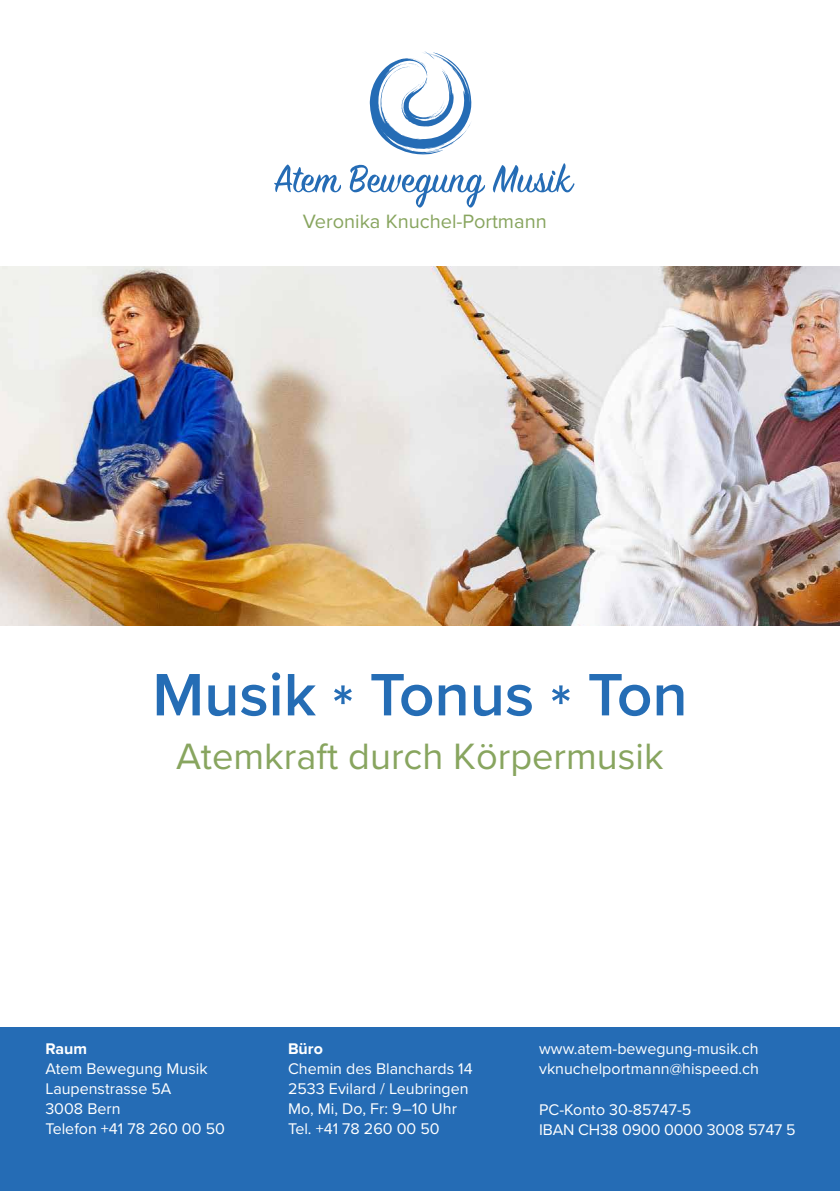
<style>
.page{position:relative;width:840px;height:1191px;background:#fff}
.page>*{position:absolute;margin:0;border:0;box-sizing:border-box;transform-origin:0 0}
.t1{font:600 62px "Proxima Nova";color:#256db5}
.t2{font:38px "Proxima Nova";color:#88a55f}
.t3{font:20px "Proxima Nova";color:#88a55f}
.t4{font:16px/20px "Proxima Nova";color:#fff}
.t5{font:700 16px "Proxima Nova";color:#fff}
</style>
<div class="page">
<svg style="left:369px;top:51px;width:103px;height:104px"></svg>
<svg style="left:274px;top:164px;width:67px;height:29px"></svg>
<svg style="left:349px;top:164px;width:136px;height:44px"></svg>
<svg style="left:492px;top:163px;width:82px;height:30px"></svg>
<div style="left:0;top:1028px;width:839px;height:163px;background:#256cb5"></div>
<img style="left:0;top:266px;width:839px;height:359px">
<p class="t3" style="left:303px;top:207px;width:245px">Veronika Knuchel-Portmann</p>
<h1 class="t1" style="left:152px;top:648px;width:536px">Musik * Tonus * Ton</h1>
<h2 class="t2" style="left:176px;top:728px;width:488px">Atemkraft durch Körpermusik</h2>
<p class="t5" style="left:45px;top:1037px;width:43px">Raum</p>
<p class="t4" style="left:45px;top:1058px;width:181px">Atem Bewegung Musik<br>Laupenstrasse 5A<br>3008 Bern<br>Telefon +41 78 260 00 50</p>
<p class="t5" style="left:288px;top:1037px;width:36px">Büro</p>
<p class="t4" style="left:288px;top:1058px;width:186px">Chemin des Blanchards 14<br>2533 Evilard / Leubringen<br>Mo, Mi, Do, Fr: 9– 10 Uhr<br>Tel. +41 78 260 00 50</p>
<p class="t4" style="left:539px;top:1038px;width:221px">www.atem-bewegung-musik.ch vknuchelportmann@hispeed.ch</p>
<p class="t4" style="left:539px;top:1098px;width:258px">PC-Konto 30-85747-5<br>IBAN CH38 0900 0000 3008 5747 5</p>
</div>
